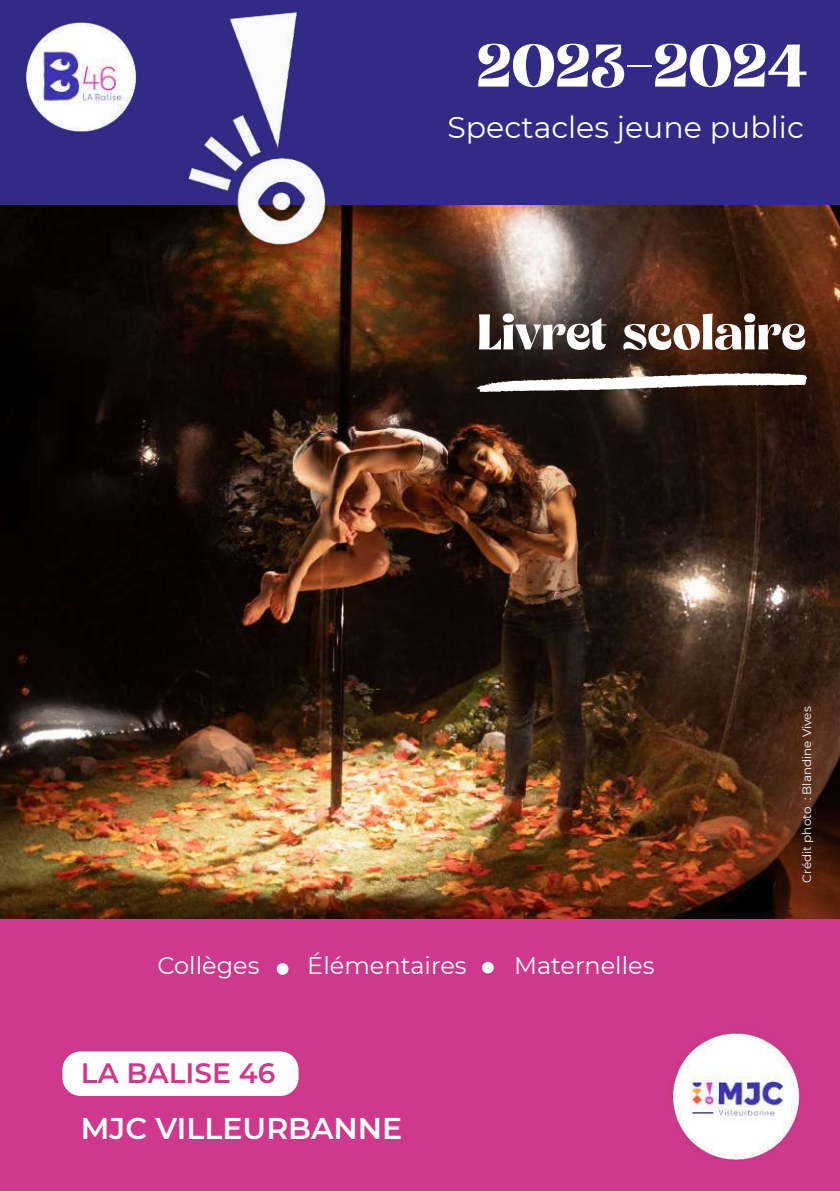
<style>
.page{position:relative;width:840px;height:1191px;background:#fff}
.page>*{position:absolute;margin:0;border:0;box-sizing:border-box;transform-origin:0 0}
.t1{font:60px "Bropella";color:#fff}
.t2{font:50px "Bropella";color:#fff}
.t3{font:30px "Montserrat";color:#fff}
.t4{font:600 30px "Montserrat";color:#fff}
.t5{font:600 28px "Montserrat";color:#ce398d}
.t6{font:24px "Montserrat";color:#fff}
.t7{font:12px "Montserrat";color:#fff}
</style>
<div class="page">
<img style="left:0;top:204px;width:839px;height:715px">
<div style="left:0;top:0;width:839px;height:204px;background:#312b85"></div>
<svg style="left:476px;top:373px;width:330px;height:19px"></svg>
<img style="left:170px;top:12px;width:173px;height:237px">
<img style="left:26px;top:22px;width:111px;height:111px">
<div style="left:0;top:919px;width:839px;height:272px;background:#ce398d"></div>
<div style="left:276px;top:963px;width:12px;height:11px;background:#fff;border-radius:50%"></div>
<img style="left:672px;top:1032px;width:128px;height:129px">
<div style="left:482px;top:961px;width:11px;height:12px;background:#fff;border-radius:50%"></div>
<div style="left:62px;top:1051px;width:236px;height:45px;background:#fff;border-radius:18px"></div>
<h1 class="t1" style="left:476px;top:31px;width:332px">2023-2024</h1>
<p class="t3" style="left:447px;top:107px;width:358px">Spectacles jeune public</p>
<h2 class="t2" style="left:476px;top:303px;width:330px">Livret scolaire</h2>
<p class="t6" style="left:157px;top:948px;width:103px">Collèges</p>
<p class="t6" style="left:307px;top:948px;width:161px">Élémentaires</p>
<p class="t6" style="left:514px;top:948px;width:142px">Maternelles</p>
<p class="t5" style="left:81px;top:1053px;width:196px">LA BALISE 46</p>
<p class="t4" style="left:81px;top:1107px;width:323px">MJC VILLEURBANNE</p>
<p class="t7" style="left:798px;top:882px;width:178px;rotate:-90deg">Crédit photo : Blandine Vives</p>
</div>
